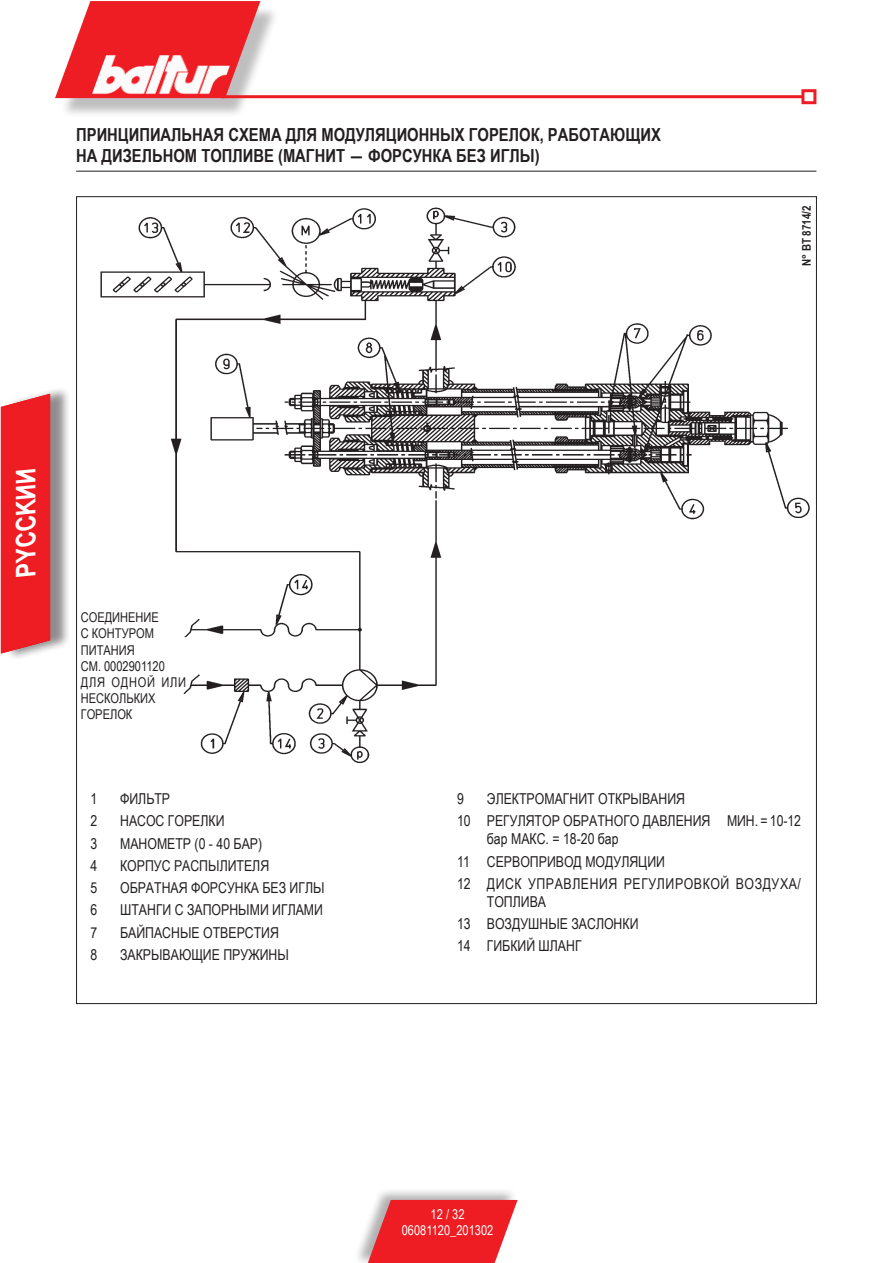
<style>
.page{position:relative;width:893px;height:1263px;background:#fff}
.page>*{position:absolute;margin:0;border:0;box-sizing:border-box;transform-origin:0 0}
.t1{font:italic 700 27px "Arial Narrow";color:#fff}
.t2{font:700 18px/21.6px "Arial Narrow";color:#231f20}
.t3{font:15px/22.2px "Arial Narrow";color:#231f20}
.t4{font:15px/22.2px "Arial Narrow";letter-spacing:.02em;color:#231f20}
.t5{font:13.5px/16.2px "Arial Narrow";color:#231f20}
.t6{font:13.5px/16.5px "Arial Narrow";color:#fff;text-align:center}
.t7{font:700 12px "Arial Narrow";color:#231f20}
</style>
<div class="page">
<div style="left:353px;top:1187px;width:164px;height:76px;background:#231f20;opacity:.35"></div>
<svg style="left:368px;top:1200px;width:150px;height:63px;background:#ec3c41"></svg>
<div style="left:60px;top:5px;width:220px;height:113px;background:#231f20;opacity:.29"></div>
<svg style="left:55px;top:1px;width:205px;height:97px;background:#ed4b50"></svg>
<hr style="left:221px;top:95px;width:582px;height:3px;background:#ee1d23">
<div style="left:801px;top:89px;width:15px;height:15px;border:3px solid #ee1d23"></div>
<img style="left:92px;top:55px;width:142px;height:40px">
<div style="left:5px;top:386px;width:66px;height:275px;background:#231f20;opacity:.3"></div>
<div style="left:1px;top:394px;width:49px;height:259px;background:#ee1d23"></div>
<hr style="left:76px;top:171px;width:740px;height:1px;background:#231f20">
<img style="left:100px;top:207px;width:710px;height:556px">
<p class="t2" style="left:76px;top:123px;width:586px">ПРИНЦИПИАЛЬНАЯ СХЕМА ДЛЯ МОДУЛЯЦИОННЫХ ГОРЕЛОК, РАБОТАЮЩИХ<br>НА ДИЗЕЛЬНОМ ТОПЛИВЕ (МАГНИТ ― ФОРСУНКА БЕЗ ИГЛЫ)</p>
<p class="t7" style="left:798px;top:266px;width:62px;rotate:-90deg">N° BT 8714/2</p>
<h1 class="t1" style="left:5px;top:576px;width:121px;rotate:-90deg">PYCCKИИ</h1>
<h1 class="t1" style="left:5px;top:570px;width:110px;rotate:-90deg">ENGLISH</h1>
<p class="t5" style="left:81px;top:609px;width:107px">СОЕДИНЕНИЕ<br>С КОНТУРОМ<br>ПИТАНИЯ<br>СМ. 0002901120<br>ДЛЯ ОДНОЙ ИЛИ<br>НЕСКОЛЬКИХ<br>ГОРЕЛОК</p>
<p class="t3" style="left:90px;top:787px;width:8px">1</p>
<p class="t3" style="left:120px;top:787px;width:52px">ФИЛЬТР</p>
<p class="t3" style="left:90px;top:809px;width:8px">2</p>
<p class="t3" style="left:120px;top:809px;width:106px">НАСОС ГОРЕЛКИ</p>
<p class="t3" style="left:90px;top:831px;width:8px">3</p>
<p class="t3" style="left:120px;top:831px;width:144px">МАНОМЕТР (0 - 40 БАР)</p>
<p class="t3" style="left:90px;top:854px;width:8px">4</p>
<p class="t3" style="left:120px;top:854px;width:151px">КОРПУС РАСПЫЛИТЕЛЯ</p>
<p class="t3" style="left:90px;top:876px;width:8px">5</p>
<p class="t3" style="left:120px;top:876px;width:206px">ОБРАТНАЯ ФОРСУНКА БЕЗ ИГЛЫ</p>
<p class="t3" style="left:90px;top:898px;width:8px">6</p>
<p class="t3" style="left:120px;top:898px;width:204px">ШТАНГИ С ЗАПОРНЫМИ ИГЛАМИ</p>
<p class="t3" style="left:90px;top:920px;width:8px">7</p>
<p class="t3" style="left:120px;top:920px;width:160px">БАЙПАСНЫЕ ОТВЕРСТИЯ</p>
<p class="t3" style="left:90px;top:943px;width:8px">8</p>
<p class="t3" style="left:120px;top:943px;width:170px">ЗАКРЫВАЮЩИЕ ПРУЖИНЫ</p>
<p class="t3" style="left:457px;top:787px;width:345px;text-indent:30px">ЭЛЕКТРОМАГНИТ ОТКРЫВАНИЯ<br>10 РЕГУЛЯТОР ОБРАТНОГО ДАВЛЕНИЯ МИН. = 10-12</p>
<p class="t4" style="left:457px;top:827px;width:345px;text-indent:30px">бар МАКС. = 18-20 бар<br>11 СЕРВОПРИВОД МОДУЛЯЦИИ<br>12 ДИСК УПРАВЛЕНИЯ РЕГУЛИРОВКОЙ ВОЗДУХА/</p>
<p class="t3" style="left:457px;top:890px;width:183px;text-indent:30px">ТОПЛИВА<br>13 ВОЗДУШНЫЕ ЗАСЛОНКИ<br>14 ГИБКИЙ ШЛАНГ</p>
<p class="t3" style="left:457px;top:787px;width:8px">9</p>
<p class="t6" style="left:402px;top:1205px;width:93px">12 / 32<br>06081120_201302</p>
</div>
